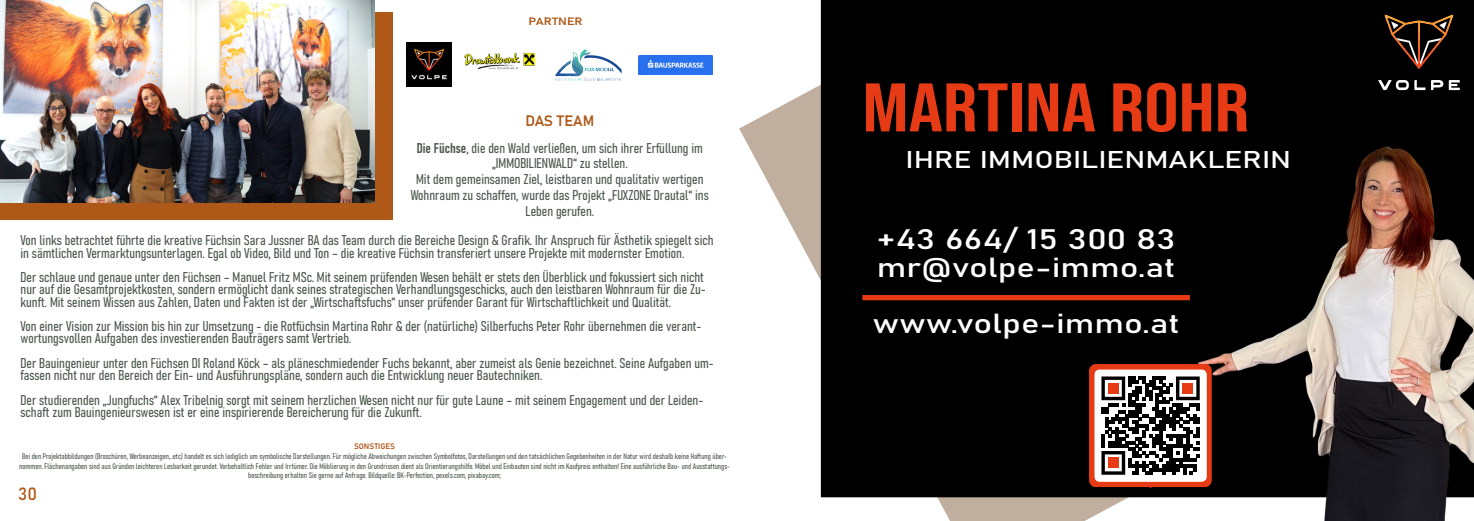
<style>
.page{position:relative;width:1474px;height:521px;background:#fff}
.page>*{position:absolute;margin:0;border:0;box-sizing:border-box;transform-origin:0 0}
.t1{font:68.6px "Bebas Neue";color:#e63b15;scale:1.25 1}
.t2{font:27.91px "Bahnschrift";color:#fff;scale:1.3 1}
.t3{font:27.21px/56px "Bahnschrift";color:#fff;scale:1.27 1}
.t4{font:23.97px "Bahnschrift";color:#fff;scale:1.25 1}
.t5{font:17.5px "Bahnschrift";color:#ae5917}
.t6{font:14.88px "Bahnschrift";color:#ae5917}
.t7{font:14px/12.2px "Bahnschrift";color:#4d594d}
.t8{font:10.5px "Bahnschrift";color:#ae5917;scale:1.19 1}
.t9{font:7.88px/9.7px "Bahnschrift";color:#4d594d;text-align:center}
.t10{font:7.88px "Bahnschrift";color:#ae5917}
</style>
<div class="page">
<div style="left:0;top:12px;width:393px;height:208px;background:#ae5917"></div>
<img style="left:465px;top:52px;width:70px;height:18px">
<svg style="left:555px;top:49px;width:67px;height:32px"></svg>
<img style="left:407px;top:42px;width:44px;height:44px">
<img style="left:0;top:0;width:374px;height:202px">
<img style="left:638px;top:55px;width:75px;height:20px">
<svg style="left:739px;top:0;width:450px;height:521px"></svg>
<div style="left:821px;top:0;width:652px;height:497px;background:#000"></div>
<img style="left:1189px;top:79px;width:284px;height:442px">
<svg style="left:1377px;top:80px;width:31px;height:10px"></svg>
<svg style="left:1414px;top:80px;width:45px;height:10px"></svg>
<svg style="left:1384px;top:14px;width:69px;height:55px;background:#2e1e12"></svg>
<div style="left:862px;top:295px;width:327px;height:5px;background:#e63b15"></div>
<svg style="left:1089px;top:364px;width:122px;height:123px"></svg>
<div style="left:1108px;top:383px;width:10px;height:10px;background:#e63b15"></div>
<div style="left:1182px;top:383px;width:10px;height:10px;background:#e63b15"></div>
<div style="left:1108px;top:458px;width:10px;height:10px;background:#e63b15"></div>
<p class="t8" style="left:528px;top:15px;width:47px">PARTNER</p>
<p class="t6" style="left:525px;top:113px;width:71px">DAS TEAM</p>
<p class="t7" style="left:411px;top:140px;width:299px;line-height:15.8px;text-align:center">Die Füchse, die den Wald verließen, um sich ihrer Erfüllung im „IMMOBILIENWALD“ zu stellen.<br>Mit dem gemeinsamen Ziel, leistbaren und qualitativ wertigen Wohnraum zu schaffen, wurde das Projekt „FUXZONE Drautal“ ins Leben gerufen.</p>
<p class="t7" style="left:21px;top:235px;width:694px">Von links betrachtet führte die kreative Füchsin Sara Jussner BA das Team durch die Bereiche Design &amp; Grafik. Ihr Anspruch für Ästhetik spiegelt sich in sämtlichen Vermarktungsunterlagen. Egal ob Video, Bild und Ton – die kreative Füchsin transferiert unsere Projekte mit modernster Emotion.</p>
<p class="t7" style="left:21px;top:271px;width:687px">Der schlaue und genaue unter den Füchsen – Manuel Fritz MSc. Mit seinem prüfenden Wesen behält er stets den Überblick und fokussiert sich nicht nur auf die Gesamtprojektkosten, sondern ermöglicht dank seines strategischen Verhandlungsgeschicks, auch den leistbaren Wohnraum für die Zu&shy;kunft. Mit seinem Wissen aus Zahlen, Daten und Fakten ist der „Wirtschaftsfuchs“ unser prüfender Garant für Wirtschaftlichkeit und Qualität.</p>
<p class="t7" style="left:21px;top:320px;width:682px">Von einer Vision zur Mission bis hin zur Umsetzung - die Rotfüchsin Martina Rohr &amp; der (natürliche) Silberfuchs Peter Rohr übernehmen die verant&shy;wortungsvollen Aufgaben des investierenden Bauträgers samt Vertrieb.</p>
<p class="t7" style="left:21px;top:357px;width:695px">Der Bauingenieur unter den Füchsen DI Roland Köck – als pläneschmiedender Fuchs bekannt, aber zumeist als Genie bezeichnet. Seine Aufgaben um&shy;fassen nicht nur den Bereich der Ein- und Ausführungspläne, sondern auch die Entwicklung neuer Bautechniken.</p>
<p class="t7" style="left:21px;top:394px;width:684px">Der studierenden „Jungfuchs“ Alex Tribelnig sorgt mit seinem herzlichen Wesen nicht nur für gute Laune – mit seinem Engagement und der Leiden&shy;schaft zum Bauingenieurswesen ist er eine inspirierende Bereicherung für die Zukunft.</p>
<p class="t10" style="left:354px;top:442px;width:42px">SONSTIGES</p>
<p class="t9" style="left:19px;top:451px;width:712px">Bei den Projektabbildungen (Broschüren, Werbeanzeigen,..etc) handelt es sich lediglich um symbolische Darstellungen. Für mögliche Abweichungen zwischen Symbolfotos, Darstellungen und den tatsächlichen Gegebenheiten in der Natur wird deshalb keine Haftung über&shy;nommen. Flächenangaben sind aus Gründen leichteren Lesbarkeit gerundet. Vorbehaltlich Fehler und Irrtümer. Die Möblierung in den Grundrissen dient als Orientierungshilfe. Möbel und Einbauten sind nicht im Kaufpreis enthalten! Eine ausführliche Bau- und Ausstattungs&shy;beschreibung erhalten Sie gerne auf Anfrage. Bildquelle: BK-Perfection, pexels.com, pixabay.com;</p>
<p class="t5" style="left:18px;top:485px;width:20px">30</p>
<h1 class="t1" style="left:862px;top:73px;width:311px">MARTINA ROHR</h1>
<h3 class="t4" style="left:905px;top:148px;width:310px">IHRE IMMOBILIENMAKLERIN</h3>
<h2 class="t2" style="left:876px;top:225px;width:232px">+43 664/ 15 300 83</h2>
<h3 class="t3" style="left:872px;top:240px;width:243px">mr@volpe-immo.at www.volpe-immo.at</h3>
</div>
